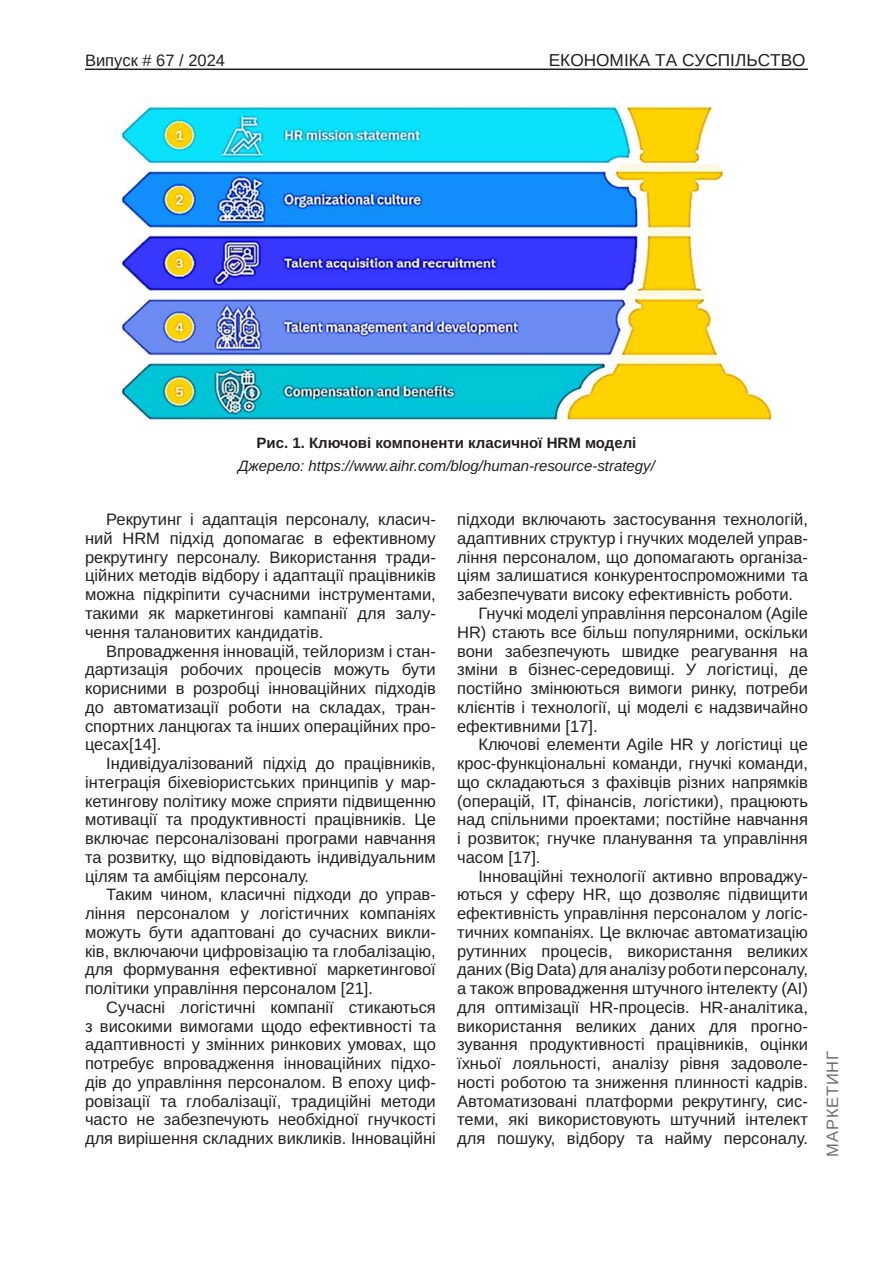
<style>
.page{position:relative;width:893px;height:1263px;background:#fff}
.page>*{position:absolute;margin:0;border:0;box-sizing:border-box;transform-origin:0 0}
.t1{font:17.25px "Arimo";color:#231f20}
.Текст_основной_G{font:16.5px/18.8px "Arimo";color:#231f20;text-align:justify}
.t2{font:16.5px "Arimo";color:#231f20}
.t3{font:16.5px "Arimo";letter-spacing:.05em;color:#6c6d70}
.Джерело{font:italic 15px "Arimo";color:#231f20}
.Рисунок_N{font:700 15px "Arimo";color:#231f20}
</style>
<div class="page">
<hr style="left:85px;top:69px;width:723px;height:1px;background:#231f20">
<img style="left:120px;top:106px;width:653px;height:316px">
<p class="t2" style="left:85px;top:51px;width:142px">Випуск # 67 / 2024</p>
<p class="t1" style="left:549px;top:51px;width:258px">ЕКОНОМІКА ТА СУСПІЛЬСТВО</p>
<p class="Рисунок_N" style="left:256px;top:433px;width:381px">Рис. 1. Ключові компоненти класичної HRM моделі</p>
<p class="Джерело" style="left:238px;top:456px;width:418px">Джерело: https://www.aihr.com/blog/human-resource-strategy/</p>
<p class="Текст_основной_G" style="left:85px;top:510px;width:352px;text-indent:21px">Рекрутинг і адаптація персоналу, класич&shy;ний HRM підхід допомагає в ефективному рекрутингу персоналу. Використання тради&shy;ційних методів відбору і адаптації працівників можна підкріпити сучасними інструментами, такими як маркетингові кампанії для залу&shy;чення талановитих кандидатів.</p>
<p class="Текст_основной_G" style="left:85px;top:642px;width:352px;text-indent:21px">Впровадження інновацій, тейлоризм і стан&shy;дартизація робочих процесів можуть бути корисними в розробці інноваційних підходів до автоматизації роботи на складах, тран&shy;спортних ланцюгах та інших операційних про&shy;цесах[14].</p>
<p class="Текст_основной_G" style="left:85px;top:754px;width:352px;text-indent:21px">Індивідуалізований підхід до працівників, інтеграція біхевіористських принципів у мар&shy;кетингову політику може сприяти підвищенню мотивації та продуктивності працівників. Це включає персоналізовані програми навчання та розвитку, що відповідають індивідуальним цілям та амбіціям персоналу.</p>
<p class="Текст_основной_G" style="left:85px;top:885px;width:352px;text-indent:21px">Таким чином, класичні підходи до управ&shy;ління персоналом у логістичних компаніях можуть бути адаптовані до сучасних викли&shy;ків, включаючи цифровізацію та глобалізацію, для формування ефективної маркетингової політики управління персоналом [21].</p>
<p class="Текст_основной_G" style="left:85px;top:998px;width:352px;text-indent:21px">Сучасні логістичні компанії стикаються з високими вимогами щодо ефективності та адаптивності у змінних ринкових умовах, що потребує впровадження інноваційних підхо&shy;дів до управління персоналом. В епоху циф&shy;ровізації та глобалізації, традиційні методи часто не забезпечують необхідної гнучкості для вирішення складних викликів. Інноваційні</p>
<p class="Текст_основной_G" style="left:457px;top:510px;width:352px">підходи включають застосування технологій, адаптивних структур і гнучких моделей управ&shy;ління персоналом, що допомагають організа&shy;ціям залишатися конкурентоспроможними та забезпечувати високу ефективність роботи.</p>
<p class="Текст_основной_G" style="left:457px;top:604px;width:352px;text-indent:21px">Гнучкі моделі управління персоналом (Agile HR) стають все більш популярними, оскільки вони забезпечують швидке реагування на зміни в бізнес-середовищі. У логістиці, де постійно змінюються вимоги ринку, потреби клієнтів і технології, ці моделі є надзвичайно ефективними [17].</p>
<p class="Текст_основной_G" style="left:457px;top:735px;width:352px;text-indent:21px">Ключові елементи Agile HR у логістиці це крос-функціональні команди, гнучкі команди, що складаються з фахівців різних напрямків (операцій, IT, фінансів, логістики), працюють над спільними проектами; постійне навчання і розвиток; гнучке планування та управління часом [17].</p>
<p class="Текст_основной_G" style="left:457px;top:867px;width:352px;text-indent:21px">Інноваційні технології активно впроваджу&shy;ються у сферу HR, що дозволяє підвищити ефективність управління персоналом у логіс&shy;тичних компаніях. Це включає автоматизацію рутинних процесів, використання великих даних (Big Data) для аналізу роботи персоналу, а також впровадження штучного інтелекту (AI) для оптимізації HR-процесів. HR-аналітика, використання великих даних для прогно&shy;зування продуктивності працівників, оцінки їхньої лояльності, аналізу рівня задоволе&shy;ності роботою та зниження плинності кадрів.<br>Автоматизовані платформи рекрутингу, сис&shy;теми, які використовують штучний інтелект для пошуку, відбору та найму персоналу.</p>
<p class="t3" style="left:823px;top:1157px;width:107px;rotate:-90deg">МАРКЕТИНГ</p>
</div>
